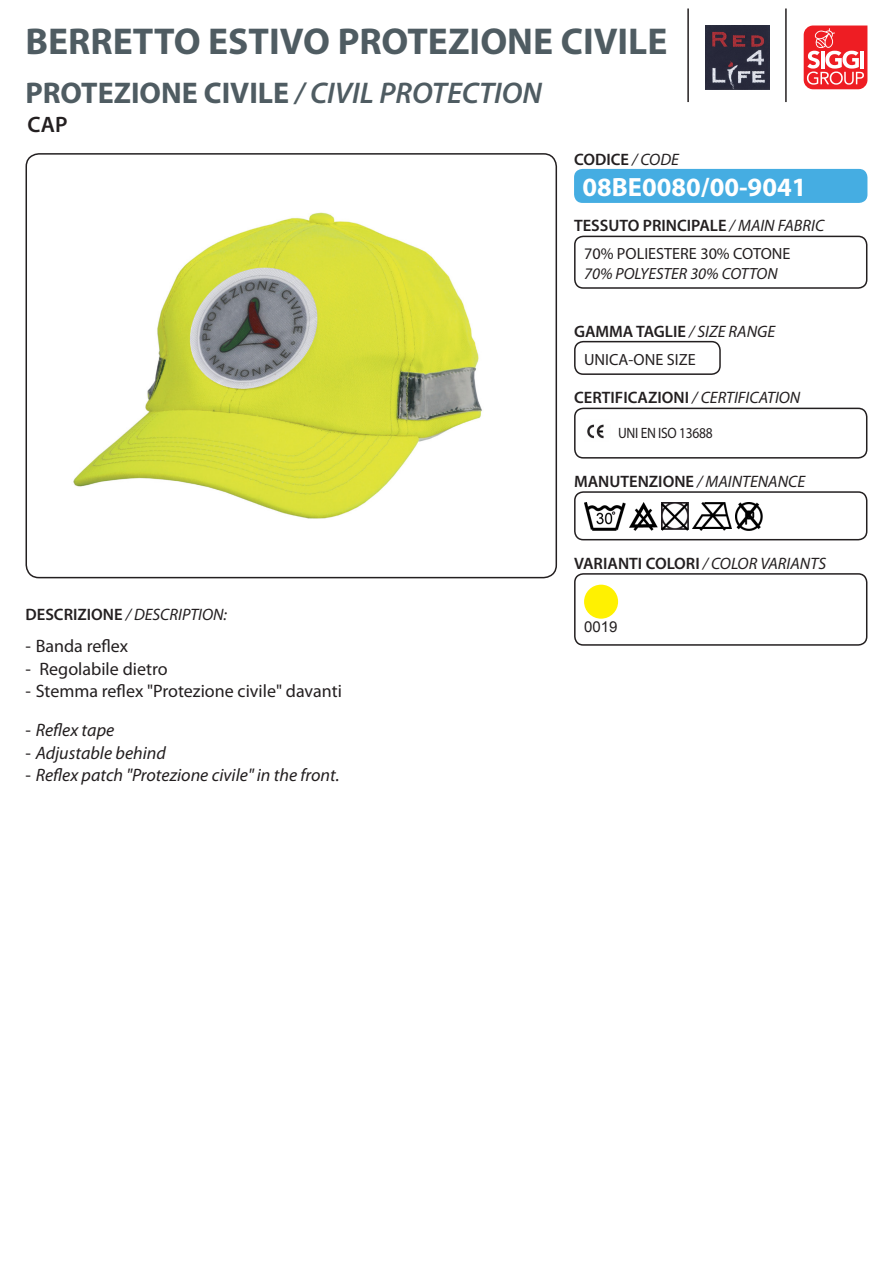
<style>
.page{position:relative;width:893px;height:1263px;background:#fff}
.page>*{position:absolute;margin:0;border:0;box-sizing:border-box;transform-origin:0 0}
.nome_prodotto{font:700 37.5px "Myriad Pro";color:#4f5c62}
.titolo_scheda{font:700 30px "Myriad Pro";color:#4f5c62}
.codice{font:700 26.55px "Myriad Pro";color:#fff}
.tipologia{font:600 22.35px "Myriad Pro";color:#231f20}
.t1{font:italic 18px "Myriad Pro";color:#231f20}
.t2{font:18px "Myriad Pro";color:#231f20}
.titolo_sezione{font:600 16.65px "Myriad Pro";color:#231f20}
.titolo_descrizione_a{font:italic 16.65px "Myriad Pro";color:#231f20}
.testo_lingua1{font:16.2px "Myriad Pro";color:#231f20}
.testo_lingua2{font:italic 16.2px "Myriad Pro";color:#231f20}
.testo_certificazioni{font:15px "Myriad Pro";letter-spacing:-.02em;color:#231f20;scale:.9 1}
.codice_variante_colo{font:15px "Arial";color:#231f20}
.s1{font-weight:600;font-style:italic}
.s2{font-weight:400;font-style:italic}
.s3{font-weight:600;font-style:normal}
.s4{font-style:normal}
</style>
<div class="page">
<hr style="left:687px;top:9px;width:2px;height:93px;background:#231f20">
<img style="left:706px;top:26px;width:64px;height:63px">
<hr style="left:785px;top:9px;width:2px;height:93px;background:#231f20">
<svg style="left:804px;top:26px;width:63px;height:63px"></svg>
<img style="left:73px;top:212px;width:409px;height:307px">
<div style="left:26px;top:153px;width:531px;height:425px;border:2px solid #231f20;border-radius:13px"></div>
<div style="left:574px;top:169px;width:293px;height:34px;background:#45ade2;border-radius:9px"></div>
<div style="left:574px;top:236px;width:293px;height:53px;border:2px solid #231f20;border-radius:9px"></div>
<div style="left:574px;top:341px;width:147px;height:34px;border:2px solid #231f20;border-radius:9px"></div>
<img style="left:587px;top:424px;width:17px;height:15px">
<div style="left:574px;top:408px;width:293px;height:51px;border:2px solid #231f20;border-radius:9px"></div>
<img style="left:584px;top:503px;width:41px;height:27px">
<img style="left:630px;top:503px;width:27px;height:27px">
<img style="left:661px;top:503px;width:27px;height:27px">
<img style="left:692px;top:503px;width:39px;height:27px">
<img style="left:736px;top:503px;width:26px;height:27px">
<div style="left:574px;top:491px;width:293px;height:49px;border:2px solid #231f20;border-radius:9px"></div>
<div style="left:584px;top:585px;width:34px;height:34px;background:#fff101;border-radius:50%"></div>
<div style="left:574px;top:573px;width:293px;height:73px;border:2px solid #231f20;border-radius:9px"></div>
<p class="nome_prodotto" style="left:26px;top:17px;width:643px">BERRETTO ESTIVO PROTEZIONE CIVILE</p>
<p class="titolo_scheda" style="left:26px;top:73px;width:518px">PROTEZIONE CIVILE <span class="s1">/ CIVIL PROTECTION</span></p>
<p class="tipologia" style="left:28px;top:110px;width:42px">CAP</p>
<p class="titolo_sezione" style="left:574px;top:148px;width:106px">CODICE <span class="s2">/ CODE</span></p>
<p class="codice" style="left:583px;top:170px;width:225px">08BE0080/00-9041</p>
<p class="titolo_sezione" style="left:574px;top:215px;width:252px">TESSUTO PRINCIPALE <span class="s2">/ MAIN FABRIC</span></p>
<p class="testo_lingua1" style="left:584px;top:244px;width:208px">70% POLIESTERE 30% COTONE</p>
<p class="testo_lingua2" style="left:584px;top:263px;width:195px">70% POLYESTER 30% COTTON</p>
<p class="titolo_sezione" style="left:574px;top:320px;width:203px">GAMMA TAGLIE <span class="s2">/ SIZE RANGE</span></p>
<p class="testo_lingua1" style="left:584px;top:349px;width:113px">UNICA-ONE SIZE</p>
<p class="titolo_sezione" style="left:574px;top:387px;width:228px">CERTIFICAZIONI <span class="s2">/ CERTIFICATION</span></p>
<p class="testo_certificazioni" style="left:618px;top:424px;width:107px">UNI EN ISO 13688</p>
<p class="titolo_sezione" style="left:574px;top:471px;width:233px">MANUTENZIONE <span class="s2">/ MAINTENANCE</span></p>
<p class="titolo_descrizione_a" style="left:26px;top:604px;width:203px"><span class="s3">DESCRIZIONE</span> / DESCRIPTION:</p>
<p class="t2" style="left:26px;top:635px;width:104px">- Banda reflex</p>
<p class="t2" style="left:26px;top:657px;width:144px">- Regolabile dietro</p>
<p class="t2" style="left:26px;top:680px;width:318px">- Stemma reflex "Protezione civile" davanti</p>
<p class="t1" style="left:26px;top:719px;width:90px"><span class="s4">-</span> Reflex tape</p>
<p class="t1" style="left:26px;top:741px;width:142px"><span class="s4">-</span> Adjustable behind</p>
<p class="t1" style="left:26px;top:764px;width:316px"><span class="s4">-</span> Reflex patch "Protezione civile" in the front.</p>
<p class="titolo_sezione" style="left:574px;top:553px;width:254px">VARIANTI COLORI <span class="s2">/ COLOR VARIANTS</span></p>
<p class="codice_variante_colo" style="left:584px;top:617px;width:35px">0019</p>
</div>
